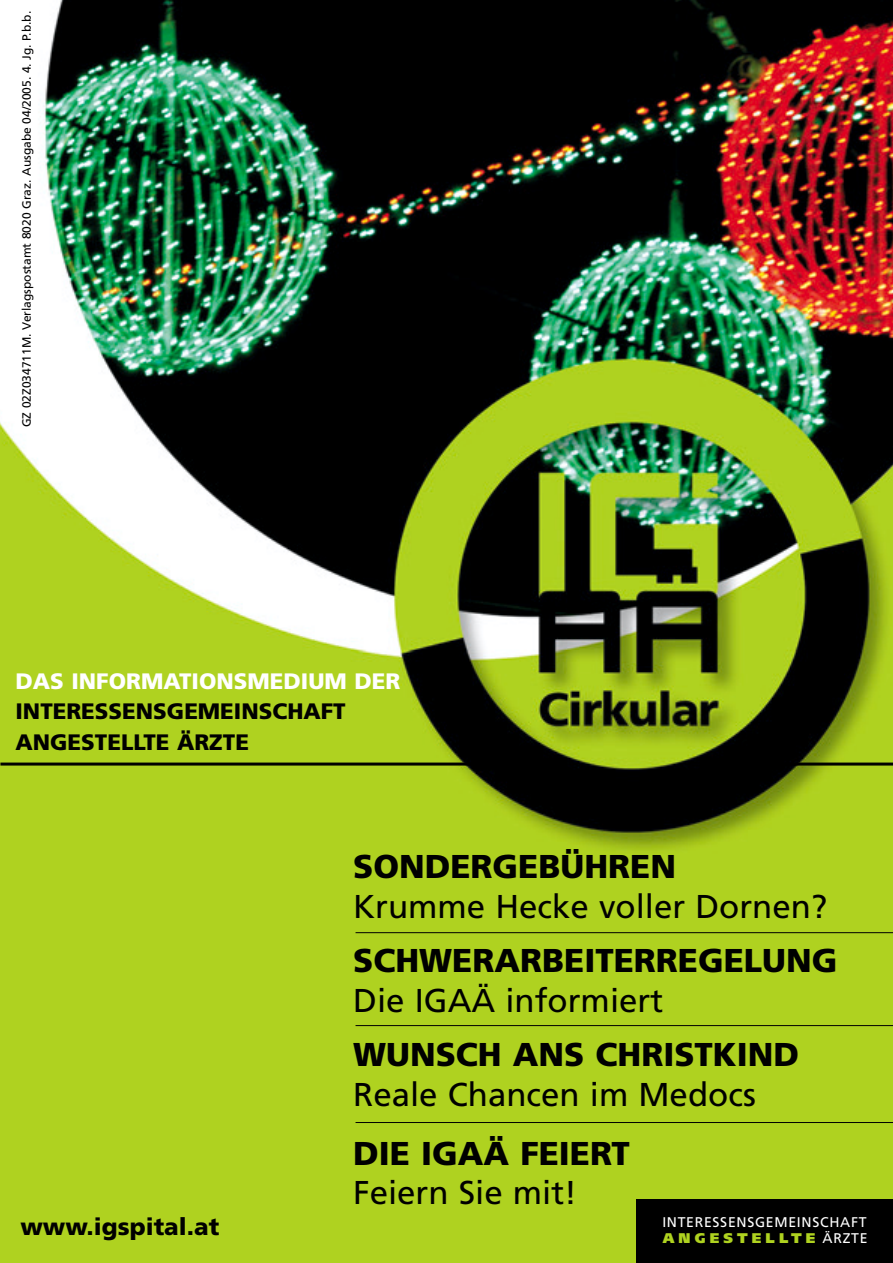
<style>
.page{position:relative;width:893px;height:1263px;background:#fff}
.page>*{position:absolute;margin:0;border:0;box-sizing:border-box;transform-origin:0 0}
.t1{font:33px "Frutiger";color:#000}
.t2{font:900 33px "Frutiger";color:#000}
.t3{font:900 23.85px "Frutiger";color:#000}
.t4{font:900 22.35px/30.9px "Frutiger";color:#000}
.t5{font:900 22.35px "Frutiger";color:#fff}
.t6{font:14.1px/15.5px "Frutiger";letter-spacing:.05em;color:#fff}
.t7{font:12px "Frutiger";color:#000}
.s1{font-weight:900;color:#afd220}
</style>
<div class="page">
<img style="left:1px;top:0;width:891px;height:1262px">
<div style="left:636px;top:1199px;width:256px;height:63px;background:#000"></div>
<hr style="left:1px;top:763px;width:498px;height:3px;background:#000">
<hr style="left:355px;top:932px;width:537px;height:1px;background:#000">
<hr style="left:355px;top:1025px;width:537px;height:1px;background:#000">
<hr style="left:355px;top:1122px;width:537px;height:1px;background:#000">
<hr style="left:765px;top:763px;width:127px;height:3px;background:#000">
<p class="t7" style="left:22px;top:427px;width:418px;rotate:-90deg">GZ 02Z034711M. Verlagspostamt 8020 Graz. Ausgabe 04/2005. 4. Jg. P.b.b.</p>
<p class="t5" style="left:16px;top:672px;width:386px">DAS INFORMATIONSMEDIUM DER</p>
<p class="t4" style="left:16px;top:698px;width:332px">INTERESSENSGEMEINSCHAFT<br>ANGESTELLTE ÄRZTE</p>
<p class="t3" style="left:20px;top:1217px;width:200px">www.igspital.at</p>
<p class="t2" style="left:353px;top:853px;width:324px">SONDERGEBÜHREN</p>
<p class="t1" style="left:353px;top:893px;width:475px">Krumme Hecke voller Dornen?</p>
<p class="t2" style="left:353px;top:947px;width:486px">SCHWERARBEITERREGELUNG</p>
<p class="t1" style="left:353px;top:987px;width:311px">Die IGAÄ informiert</p>
<p class="t2" style="left:353px;top:1041px;width:447px">WUNSCH ANS CHRISTKIND</p>
<p class="t1" style="left:353px;top:1081px;width:404px">Reale Chancen im Medocs</p>
<p class="t2" style="left:353px;top:1140px;width:278px">DIE IGAÄ FEIERT</p>
<p class="t1" style="left:353px;top:1180px;width:225px">Feiern Sie mit!</p>
<p class="t6" style="left:662px;top:1216px;width:207px">INTERESSENSGEMEINSCHAFT<br><span class="s1">ANGESTELLTE</span> ÄRZTE</p>
</div>
